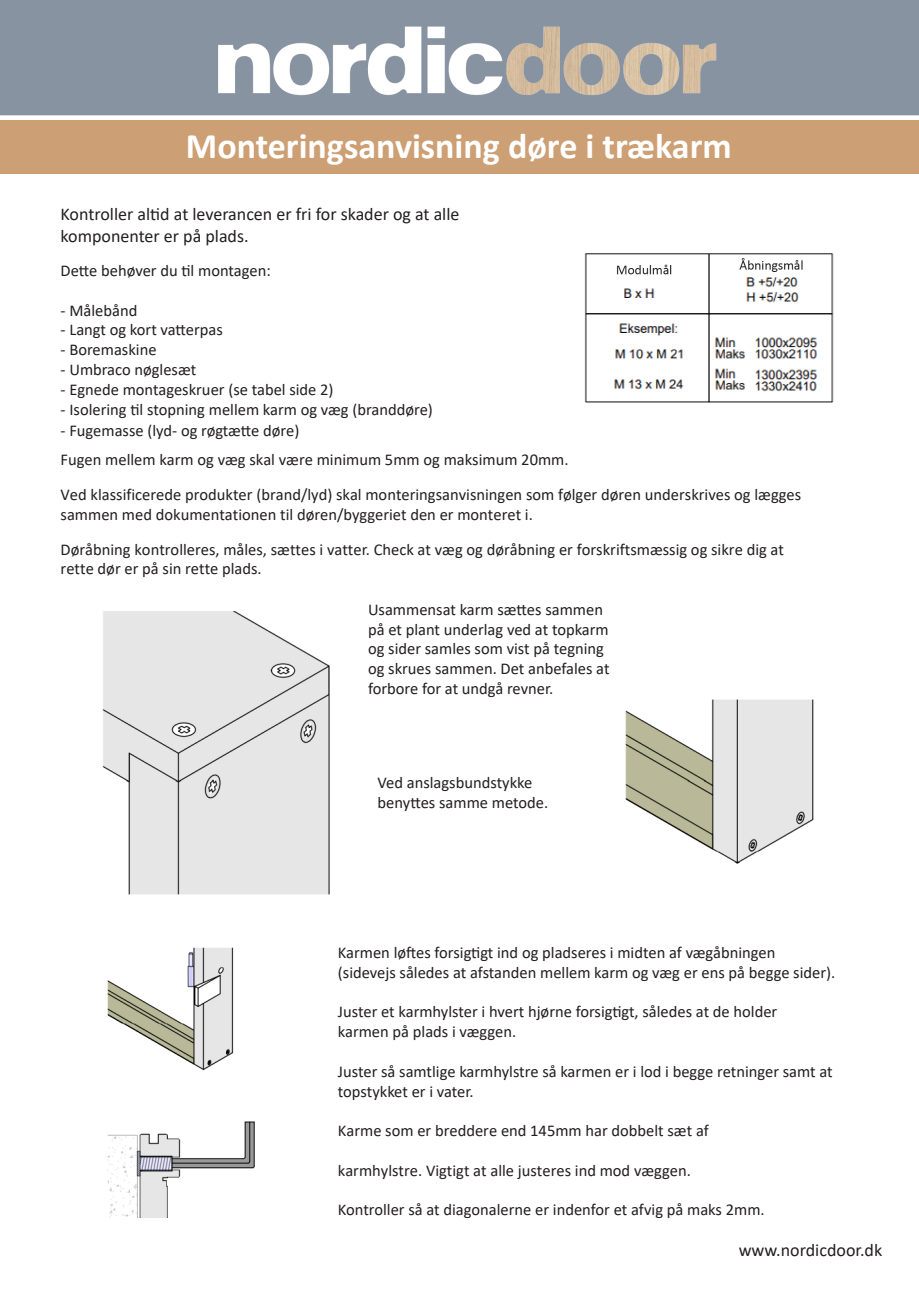
<style>
.page{position:relative;width:919px;height:1289px;background:#fff}
.page>*{position:absolute;margin:0;border:0;box-sizing:border-box;transform-origin:0 0}
.t1{font:700 36px "Calibri";color:#fff}
.t2{font:18px/21.6px "Calibri";color:#231f20}
.t3{font:16.5px/19.8px "Calibri";color:#231f20}
</style>
<div class="page">
<img style="left:102px;top:611px;width:712px;height:284px">
<img style="left:107px;top:947px;width:148px;height:270px">
<div style="left:0;top:0;width:918px;height:115px;background:#8893a1"></div>
<div style="left:0;top:120px;width:918px;height:54px;background:#cd9f74"></div>
<img style="left:219px;top:25px;width:498px;height:72px">
<img style="left:361px;top:611px;width:291px;height:88px">
<img style="left:425px;top:727px;width:181px;height:111px">
<img style="left:584px;top:253px;width:250px;height:150px">
<p class="t1" style="left:186px;top:121px;width:547px">Monteringsanvisning døre i trækarm</p>
<p class="t2" style="left:61px;top:203px;width:400px">Kontroller altid at leverancen er fri for skader og at alle komponenter er på plads.</p>
<p class="t3" style="left:61px;top:260px;width:212px">Dette behøver du til montagen:</p>
<p class="t3" style="left:61px;top:300px;width:78px">- Målebånd</p>
<p class="t3" style="left:61px;top:319px;width:164px">- Langt og kort vatterpas</p>
<p class="t3" style="left:61px;top:339px;width:97px">- Boremaskine</p>
<p class="t3" style="left:61px;top:359px;width:137px">- Umbraco nøglesæt</p>
<p class="t3" style="left:61px;top:379px;width:274px">- Egnede montageskruer (se tabel side 2)</p>
<p class="t3" style="left:61px;top:399px;width:374px">- Isolering til stopning mellem karm og væg (branddøre)</p>
<p class="t3" style="left:61px;top:420px;width:240px">- Fugemasse (lyd- og røgtætte døre)</p>
<p class="t3" style="left:61px;top:441px;width:742px;line-height:34.8px">Fugen mellem karm og væg skal være minimum 5mm og maksimum 20mm.<br>Ved klassificerede produkter (brand/lyd) skal monteringsanvisningen som følger døren underskrives og lægges</p>
<p class="t3" style="left:61px;top:496px;width:724px;line-height:34.8px">sammen med dokumentationen til døren/byggeriet den er monteret i.<br>Døråbning kontrolleres, måles, sættes i vatter. Check at væg og døråbning er forskriftsmæssig og sikre dig at</p>
<p class="t3" style="left:61px;top:558px;width:203px">rette dør er på sin rette plads.</p>
<p class="t3" style="left:368px;top:599px;width:243px">Usammensat karm sættes sammen på et plant underlag ved at topkarm og sider samles som vist på tegning og skrues sammen. Det anbefales at forbore for at undgå revner.</p>
<p class="t3" style="left:377px;top:772px;width:172px">Ved anslagsbundstykke benyttes samme metode.</p>
<p class="t3" style="left:338px;top:942px;width:499px">Karmen løftes forsigtigt ind og pladseres i midten af vægåbningen (sidevejs således at afstanden mellem karm og væg er ens på begge sider).</p>
<p class="t3" style="left:338px;top:1001px;width:441px">Juster et karmhylster i hvert hjørne forsigtigt, således at de holder karmen på plads i væggen.</p>
<p class="t3" style="left:338px;top:1060px;width:496px">Juster så samtlige karmhylstre så karmen er i lod i begge retninger samt at topstykket er i vater.</p>
<p class="t3" style="left:338px;top:1120px;width:372px">Karme som er breddere end 145mm har dobbelt sæt af</p>
<p class="t3" style="left:338px;top:1159px;width:354px">karmhylstre. Vigtigt at alle justeres ind mod væggen.</p>
<p class="t3" style="left:338px;top:1199px;width:428px">Kontroller så at diagonalerne er indenfor et afvig på maks 2mm.</p>
<p class="t2" style="left:738px;top:1238px;width:145px">www.nordicdoor.dk</p>
</div>
